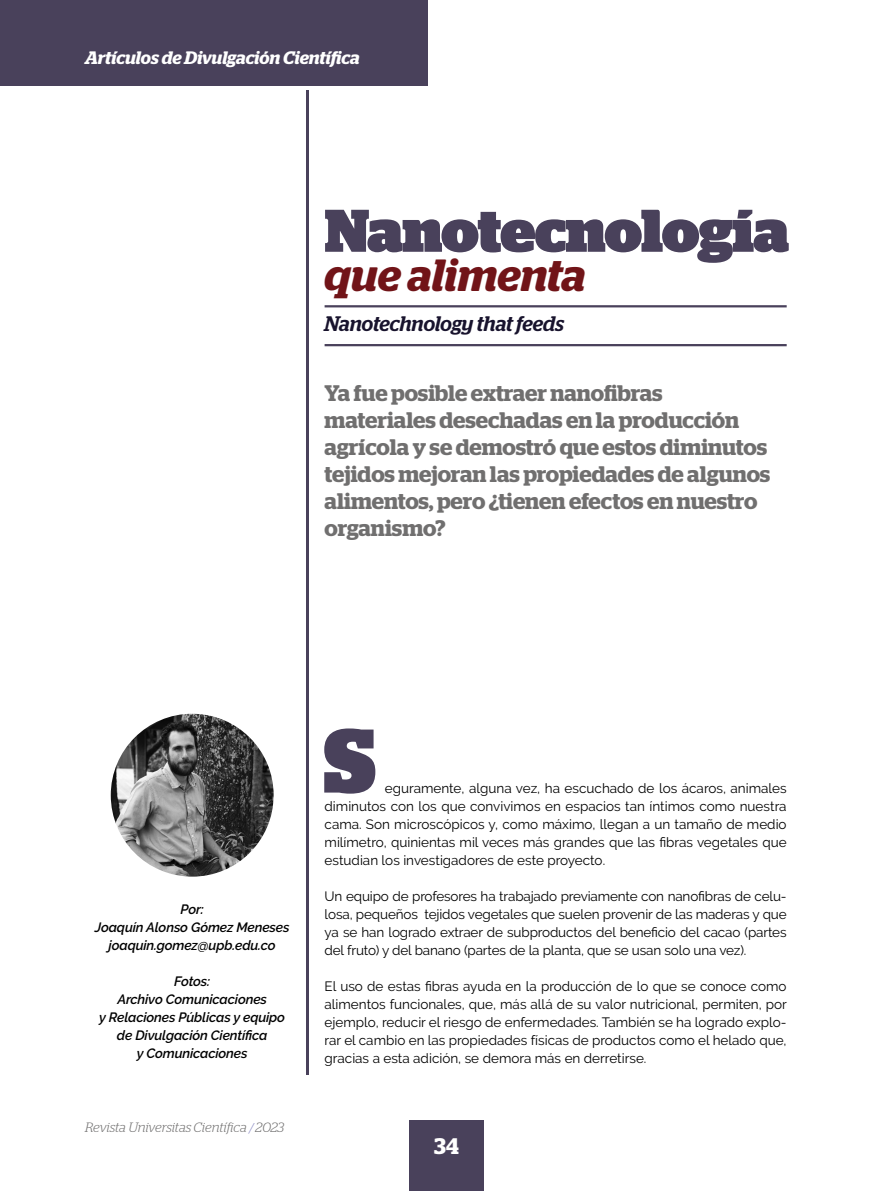
<style>
.page{position:relative;width:893px;height:1191px;background:#fff}
.page>*{position:absolute;margin:0;border:0;box-sizing:border-box;transform-origin:0 0}
.t1{font:900 90px "Stag";color:#49415b}
.t2{font:900 60px "Stag";letter-spacing:-.015em;color:#49415b}
.t3{font:italic 600 45px "Stag";letter-spacing:-.005em;color:#711418}
.t4{font:600 22.5px/27px "Stag";letter-spacing:-.005em;color:#706f6f}
.t5{font:600 22.5px "Stag";color:#fff}
.t6{font:italic 500 21px "Stag";letter-spacing:-.005em;color:#18132d}
.t7{font:italic 600 18px "Stag";letter-spacing:-.005em;color:#fff}
.t8{font:13.5px/18px "Raleway";color:#000;text-align:justify}
.t9{font:italic 600 13.5px/18px "Raleway";letter-spacing:-.01em;color:#000;text-align:center}
.t10{font:italic 300 13.5px "Stag";letter-spacing:-.005em;color:#706f6f}
.s1{color:#8a8ac3}
</style>
<div class="page">
<div style="left:409px;top:1120px;width:75px;height:71px;background:#49415b"></div>
<hr style="left:306px;top:90px;width:3px;height:985px;background:#49415b">
<hr style="left:325px;top:305px;width:462px;height:2px;background:#49415b">
<hr style="left:325px;top:344px;width:462px;height:2px;background:#49415b">
<div style="left:0;top:0;width:427px;height:85px;background:#49415b"></div>
<img style="left:111px;top:713px;width:163px;height:163px;border-radius:81px">
<h3 class="t7" style="left:85px;top:47px;width:276px">Artículos de Divulgación Científica</h3>
<h2 class="t2" style="left:325px;top:196px;width:466px">Nanotecnología</h2>
<h3 class="t3" style="left:325px;top:248px;width:263px">que alimenta</h3>
<h3 class="t6" style="left:325px;top:311px;width:241px">Nanotechnology that feeds</h3>
<h3 class="t4" style="left:325px;top:379px;width:447px">Ya fue posible extraer nanofibras materiales desechadas en la producción agrícola y se demostró que estos diminutos tejidos mejoran las propiedades de algunos alimentos, pero ¿tienen efectos en nuestro organismo?</h3>
<p class="t9" style="left:95px;top:900px;width:196px">Por:<br>Joaquín Alonso Gómez Meneses joaquin.gomez@upb.edu.co</p>
<p class="t9" style="left:99px;top:972px;width:187px">Fotos:<br>Archivo Comunicaciones<br>y Relaciones Públicas y equipo de Divulgación Científica<br>y Comunicaciones</p>
<p class="t10" style="left:85px;top:1119px;width:201px">Revista Universitas Científica <span class="s1">/</span> 2023</p>
<h1 class="t1" style="left:324px;top:708px;width:54px">S</h1>
<p class="t8" style="left:325px;top:779px;width:464px;text-indent:60px">eguramente, alguna vez, ha escuchado de los ácaros, animales diminutos con los que convivimos en espacios tan íntimos como nuestra cama. Son microscópicos y, como máximo, llegan a un tamaño de medio milímetro, quinientas mil veces más grandes que las fibras vegetales que estudian los investigadores de este proyecto.</p>
<p class="t8" style="left:325px;top:887px;width:464px">Un equipo de profesores ha trabajado previamente con nanofibras de celu&shy;losa, pequeños tejidos vegetales que suelen provenir de las maderas y que ya se han logrado extraer de subproductos del beneficio del cacao (partes del fruto) y del banano (partes de la planta, que se usan solo una vez).</p>
<p class="t8" style="left:325px;top:977px;width:464px">El uso de estas fibras ayuda en la producción de lo que se conoce como alimentos funcionales, que, más allá de su valor nutricional, permiten, por ejemplo, reducir el riesgo de enfermedades. También se ha logrado explo&shy;rar el cambio en las propiedades físicas de productos como el helado que, gracias a esta adición, se demora más en derretirse.</p>
<h3 class="t5" style="left:434px;top:1132px;width:26px">34</h3>
</div>
